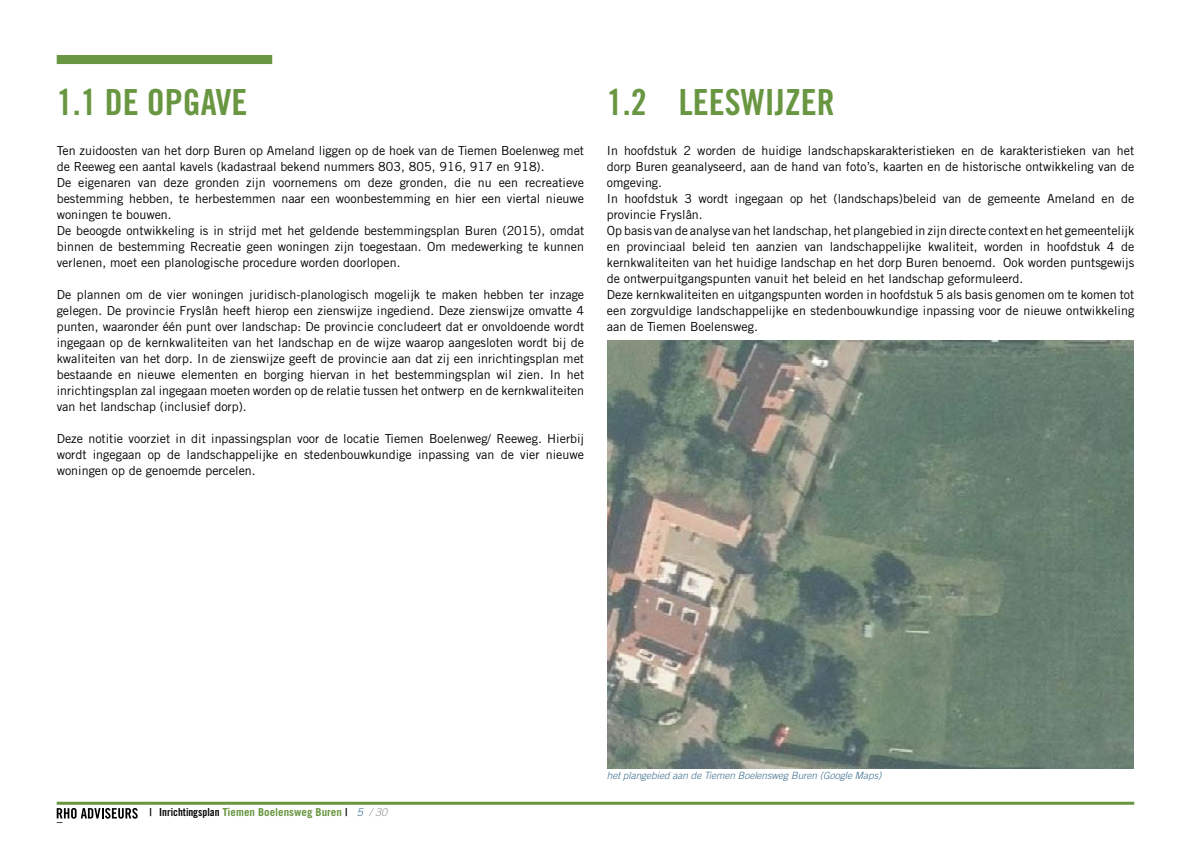
<style>
.page{position:relative;width:1191px;height:842px;background:#fff}
.page>*{position:absolute;margin:0;border:0;box-sizing:border-box;transform-origin:0 0}
.t1{font:36px "Trade Gothic LT Std Bd Cn 20";color:#699641}
.t2{font:12.5px/16px "Trade Gothic LT Std";color:#000}
.t3{font:700 11px "Trade Gothic LT Std";color:#699641}
.t4{font:italic 300 10px "Trade Gothic LT Std";color:#3c6e8f}
.s1{font-family:"Trade Gothic LT Std Bd Cn 20";font-weight:400;color:#000}
.s2{font-weight:300;font-style:italic;color:#3c6e8f}
.s3{font-weight:300;font-style:italic;color:#999}
</style>
<div class="page">
<div style="left:57px;top:55px;width:215px;height:9px;background:#699641"></div>
<img style="left:607px;top:341px;width:526px;height:427px">
<hr style="left:57px;top:802px;width:1077px;height:3px;background:#699641">
<svg style="left:57px;top:808px;width:81px;height:15px"></svg>
<h1 class="t1" style="left:57px;top:81px;width:192px">1.1 DE OPGAVE</h1>
<p class="t2" style="left:57px;top:142px;width:529px">Ten zuidoosten van het dorp Buren op Ameland liggen op de hoek van de Tiemen Boelenweg met de Reeweg een aantal kavels (kadastraal bekend nummers 803, 805, 916, 917 en 918).<br>De eigenaren van deze gronden zijn voornemens om deze gronden, die nu een recreatieve bestemming hebben, te herbestemmen naar een woonbestemming en hier een viertal nieuwe woningen te bouwen.<br>De beoogde ontwikkeling is in strijd met het geldende bestemmingsplan Buren (2015), omdat binnen de bestemming Recreatie geen woningen zijn toegestaan. Om medewerking te kunnen verlenen, moet een planologische procedure worden doorlopen.</p>
<p class="t2" style="left:57px;top:286px;width:529px;text-align:justify">De plannen om de vier woningen juridisch-planologisch mogelijk te maken hebben ter inzage gelegen. De provincie Fryslân heeft hierop een zienswijze ingediend. Deze zienswijze omvatte 4 punten, waaronder één punt over landschap: De provincie concludeert dat er onvoldoende wordt ingegaan op de kernkwaliteiten van het landschap en de wijze waarop aangesloten wordt bij de kwaliteiten van het dorp. In de zienswijze geeft de provincie aan dat zij een inrichtingsplan met bestaande en nieuwe elementen en borging hiervan in het bestemmingsplan wil zien. In het inrichtingsplan zal ingegaan moeten worden op de relatie tussen het ontwerp en de kernkwaliteiten van het landschap (inclusief dorp).</p>
<p class="t2" style="left:57px;top:430px;width:529px;text-align:justify">Deze notitie voorziet in dit inpassingsplan voor de locatie Tiemen Boelenweg/ Reeweg. Hierbij wordt ingegaan op de landschappelijke en stedenbouwkundige inpassing van de vier nieuwe woningen op de genoemde percelen.</p>
<h1 class="t1" style="left:607px;top:81px;width:229px">1.2 LEESWIJZER</h1>
<p class="t2" style="left:607px;top:142px;width:529px">In hoofdstuk 2 worden de huidige landschapskarakteristieken en de karakteristieken van het dorp Buren geanalyseerd, aan de hand van foto’s, kaarten en de historische ontwikkeling van de omgeving.<br>In hoofdstuk 3 wordt ingegaan op het (landschaps)beleid van de gemeente Ameland en de provincie Fryslân.<br>Op basis van de analyse van het landschap, het plangebied in zijn directe context en het gemeentelijk en provinciaal beleid ten aanzien van landschappelijke kwaliteit, worden in hoofdstuk 4 de kernkwaliteiten van het huidige landschap en het dorp Buren benoemd. Ook worden puntsgewijs de ontwerpuitgangspunten vanuit het beleid en het landschap geformuleerd.<br>Deze kernkwaliteiten en uitgangspunten worden in hoofdstuk 5 als basis genomen om te komen tot een zorgvuldige landschappelijke en stedenbouwkundige inpassing voor de nieuwe ontwikkeling aan de Tiemen Boelensweg.</p>
<p class="t3" style="left:149px;top:806px;width:239px"><span class="s1">| Inrichtingsplan</span> Tiemen Boelensweg Buren <span class="s1">|</span> <span class="s2">5</span> <span class="s3">/ 30</span></p>
<p class="t4" style="left:607px;top:769px;width:276px">het plangebied aan de Tiemen Boelensweg Buren (Google Maps)</p>
</div>
